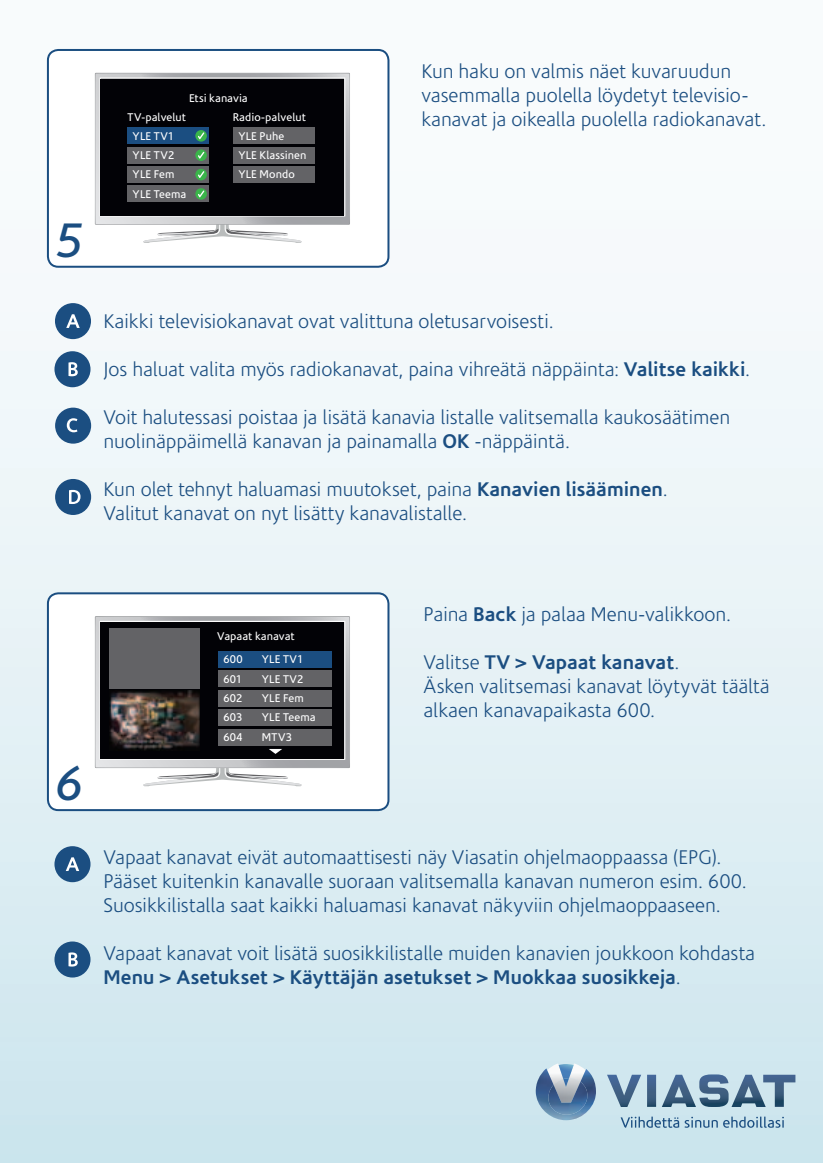
<style>
.page{position:relative;width:823px;height:1163px;background:#fff}
.page>*{position:absolute;margin:0;border:0;box-sizing:border-box;transform-origin:0 0}
.t1{font:italic 49px "Corisande OT";color:#1b4e81}
.t2{font:300 20px/24px "Corisande OT";letter-spacing:-.005em;color:#1b4e81}
.t3{font:11.4px/19.2px "Corisande OT";letter-spacing:.01em;color:#fff}
.s1{font-weight:700}
</style>
<div class="page">
<div style="left:0;top:0;width:822px;height:1162px;background:linear-gradient(to bottom,#fffffe,#cfe6ee)"></div>
<svg style="left:535px;top:1063px;width:61px;height:56px;background:#98b3cb"></svg>
<img style="left:546px;top:1081px;width:43px;height:33px">
<svg style="left:606px;top:1074px;width:189px;height:32px;background:#86a2b8"></svg>
<svg style="left:620px;top:1116px;width:58px;height:11px"></svg>
<svg style="left:684px;top:1116px;width:99px;height:11px"></svg>
<div style="left:54px;top:846px;width:36px;height:36px;background:#1b4e81;border-radius:50%"></div>
<svg style="left:66px;top:857px;width:13px;height:13px"></svg>
<div style="left:54px;top:941px;width:36px;height:36px;background:#1b4e81;border-radius:50%"></div>
<svg style="left:68px;top:952px;width:10px;height:14px"></svg>
<div style="left:48px;top:50px;width:340px;height:217px;background:#fff;border-radius:10px"></div>
<div style="left:47px;top:49px;width:342px;height:219px;border:2px solid #1b4e81;border-radius:10px"></div>
<svg style="left:95px;top:74px;width:254px;height:169px;background:#424549"></svg>
<div style="left:233px;top:128px;width:82px;height:16px;background:#636366"></div>
<div style="left:233px;top:147px;width:82px;height:16px;background:#636366"></div>
<div style="left:233px;top:166px;width:82px;height:16px;background:#636366"></div>
<div style="left:55px;top:303px;width:36px;height:36px;background:#1b4e81;border-radius:50%"></div>
<svg style="left:66px;top:314px;width:14px;height:14px"></svg>
<div style="left:54px;top:351px;width:36px;height:36px;background:#1b4e81;border-radius:50%"></div>
<svg style="left:68px;top:362px;width:10px;height:14px"></svg>
<div style="left:55px;top:407px;width:36px;height:36px;background:#1b4e81;border-radius:50%"></div>
<svg style="left:67px;top:418px;width:10px;height:14px"></svg>
<div style="left:55px;top:479px;width:36px;height:36px;background:#1b4e81;border-radius:50%"></div>
<svg style="left:69px;top:490px;width:11px;height:14px"></svg>
<div style="left:48px;top:593px;width:340px;height:217px;background:#fff;border-radius:10px"></div>
<div style="left:47px;top:592px;width:342px;height:219px;border:2px solid #1b4e81;border-radius:10px"></div>
<svg style="left:143px;top:768px;width:158px;height:18px"></svg>
<svg style="left:95px;top:616px;width:254px;height:151px;background:#c2c3c6"></svg>
<svg style="left:99px;top:620px;width:246px;height:139px;background:#2c3038"></svg>
<img style="left:109px;top:690px;width:90px;height:60px">
<div style="left:109px;top:628px;width:90px;height:60px;background:#636366"></div>
<h1 class="t1" style="left:56px;top:214px;width:28px">5</h1>
<p class="t3" style="left:189px;top:89px;width:60px">Etsi kanavia</p>
<p class="t3" style="left:132px;top:108px;width:55px;text-indent:-5px">TV-palvelut<br>YLE TV1<br>YLE TV2<br>YLE Fem<br>YLE Teema</p>
<p class="t3" style="left:238px;top:108px;width:69px;text-indent:-6px">Radio-palvelut<br>YLE Puhe<br>YLE Klassinen<br>YLE Mondo</p>
<p class="t2" style="left:421px;top:60px;width:346px">Kun haku on valmis näet kuvaruudun vasemmalla puolella löydetyt televisio&shy;kanavat ja oikealla puolella radiokanavat.</p>
<p class="t2" style="left:103px;top:309px;width:451px">Kaikki televisiokanavat ovat valittuna oletusarvoisesti.</p>
<p class="t2" style="left:103px;top:357px;width:647px">Jos haluat valita myös radiokanavat, paina vihreätä näppäinta: <span class="s1">Valitse kaikki</span>.</p>
<p class="t2" style="left:103px;top:405px;width:627px">Voit halutessasi poistaa ja lisätä kanavia listalle valitsemalla kaukosäätimen nuolinäppäimellä kanavan ja painamalla <span class="s1">OK</span> -näppäintä.</p>
<p class="t2" style="left:103px;top:477px;width:565px">Kun olet tehnyt haluamasi muutokset, paina <span class="s1">Kanavien lisääminen</span>.<br>Valitut kanavat on nyt lisätty kanavalistalle.</p>
<h1 class="t1" style="left:56px;top:757px;width:28px">6</h1>
<p class="t3" style="left:262px;top:625px;width:43px;line-height:22.8px;text-indent:-45px">Vapaat kanavat<br>YLE TV1</p>
<p class="t3" style="left:262px;top:669px;width:55px">YLE TV2<br>YLE Fem<br>YLE Teema</p>
<p class="t3" style="left:223px;top:649px;width:21px;text-align:justify">600<br>601<br>602<br>603<br>604</p>
<p class="t3" style="left:262px;top:728px;width:32px">MTV3</p>
<p class="t2" style="left:423px;top:602px;width:309px">Paina <span class="s1">Back</span> ja palaa Menu-valikkoon.</p>
<p class="t2" style="left:423px;top:650px;width:347px">Valitse <span class="s1">TV &gt; Vapaat kanavat</span>.<br>Äsken valitsemasi kanavat löytyvät täältä alkaen kanavapaikasta 600.</p>
<p class="t2" style="left:103px;top:845px;width:644px">Vapaat kanavat eivät automaattisesti näy Viasatin ohjelmaoppaassa (EPG).<br>Pääset kuitenkin kanavalle suoraan valitsemalla kanavan numeron esim. 600.<br>Suosikkilistalla saat kaikki haluamasi kanavat näkyviin ohjelmaoppaaseen.</p>
<p class="t2" style="left:103px;top:941px;width:653px">Vapaat kanavat voit lisätä suosikkilistalle muiden kanavien joukkoon kohdasta<br><span class="s1">Menu &gt; Asetukset &gt; Käyttäjän asetukset &gt; Muokkaa suosikkeja</span>.</p>
</div>
